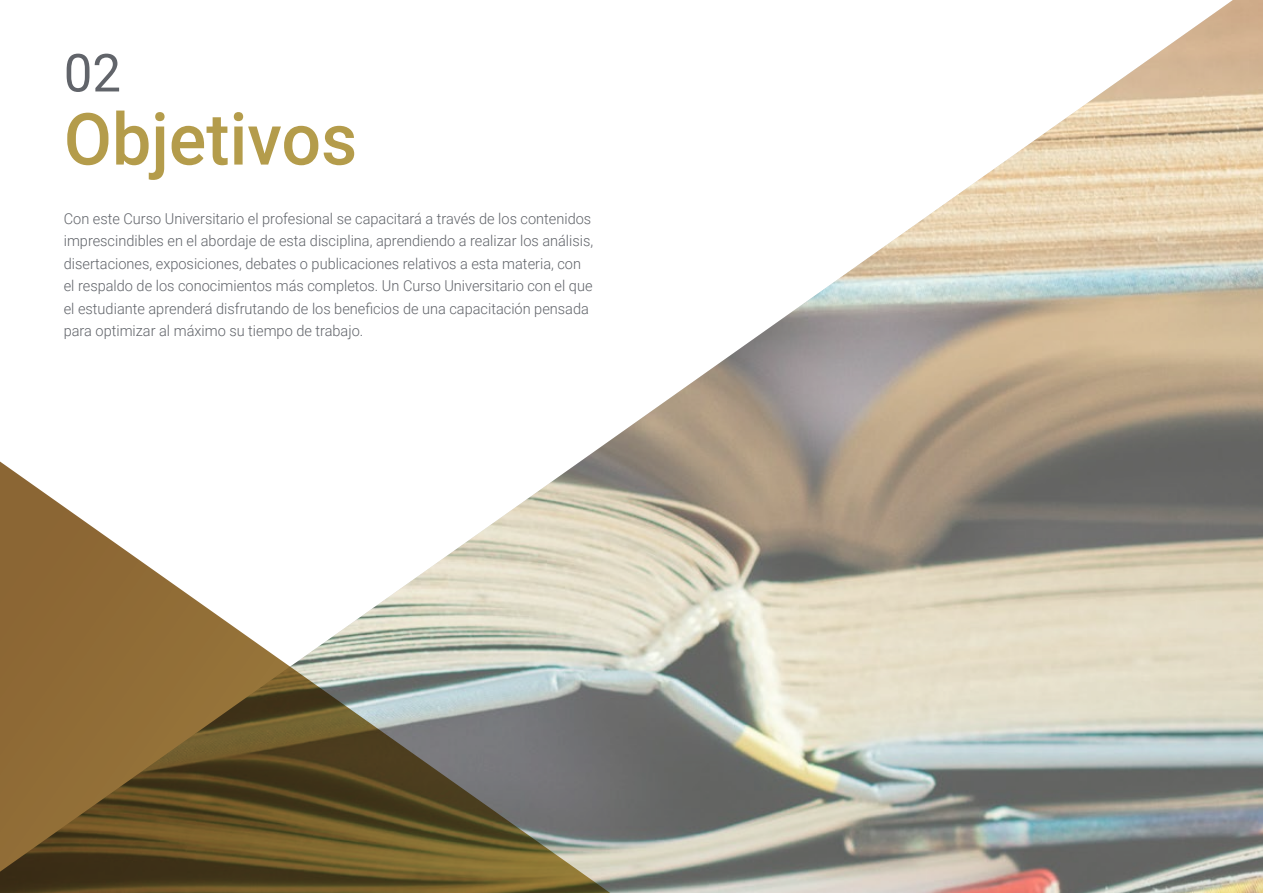
<style>
.page{position:relative;width:1263px;height:893px;background:#fff}
.page>*{position:absolute;margin:0;border:0;box-sizing:border-box;transform-origin:0 0}
.t1{font:500 72px "Roboto";color:#b49c4b}
.t2{font:52.5px "Roboto";color:#61646a}
.t3{font:300 15px/22.5px "Roboto";color:#61646a}
</style>
<div class="page">
<img style="left:602px;top:0;width:661px;height:893px">
<svg style="left:0;top:446px;width:640px;height:447px"></svg>
<h2 class="t2" style="left:64px;top:36px;width:59px">02</h2>
<h1 class="t1" style="left:64px;top:89px;width:295px">Objetivos</h1>
<p class="t3" style="left:64px;top:207px;width:531px">Con este Curso Universitario el profesional se capacitará a través de los contenidos imprescindibles en el abordaje de esta disciplina, aprendiendo a realizar los análisis, disertaciones, exposiciones, debates o publicaciones relativos a esta materia, con el respaldo de los conocimientos más completos. Un Curso Universitario con el que el estudiante aprenderá disfrutando de los beneficios de una capacitación pensada para optimizar al máximo su tiempo de trabajo.</p>
</div>
